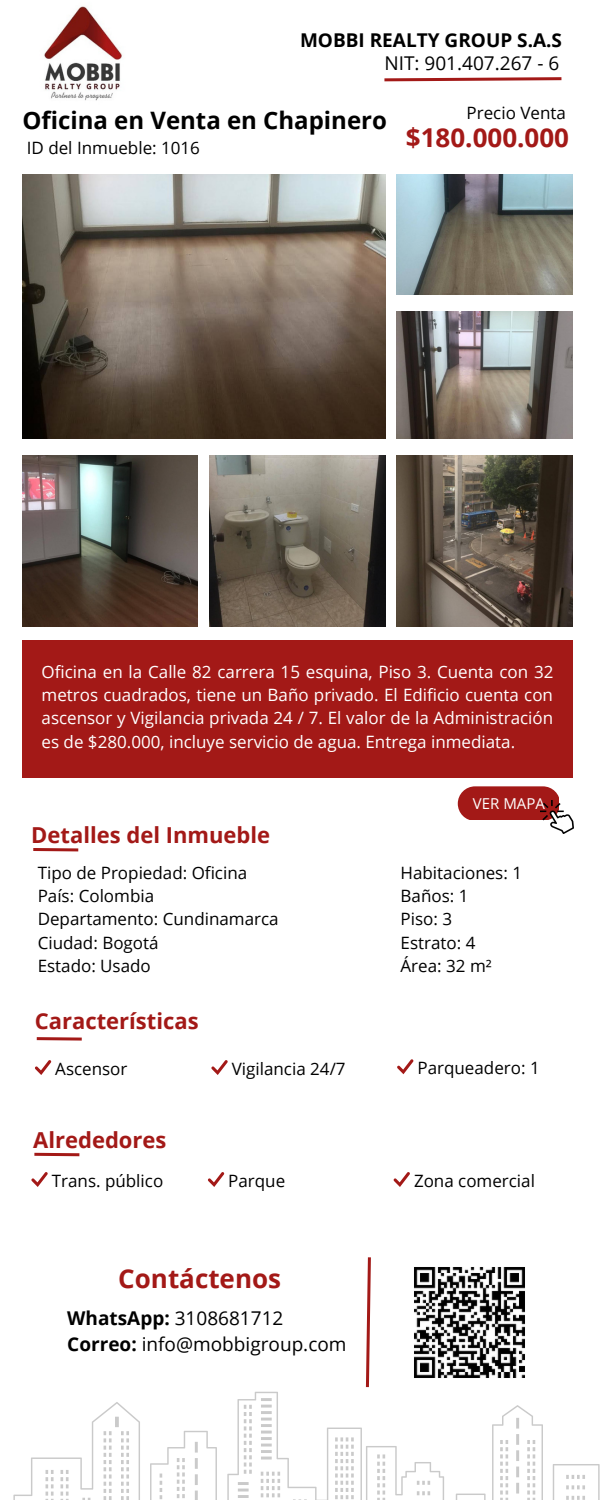
<style>
.page{position:relative;width:600px;height:1500px;background:#fff}
.page>*{position:absolute;margin:0;border:0;box-sizing:border-box;transform-origin:0 0}
.t1{font:700 26px "Open Sans";color:#a31917}
.t2{font:700 24px "Open Sans";color:#000}
.t3{font:700 22px "Open Sans";color:#a31917}
.t4{font:19px/26.2px "Open Sans";color:#000}
.t5{font:700 19px "Open Sans";color:#000}
.t6{font:17px/23.2px "Open Sans";color:#000}
.t7{font:17px/23.2px "Open Sans";color:#fff;text-align:justify}
.t8{font:15px "Open Sans";color:#fff}
.s1{font-weight:700}
</style>
<div class="page">
<img style="left:22px;top:174px;width:363px;height:264px">
<img style="left:44px;top:6px;width:78px;height:95px">
<img style="left:397px;top:174px;width:175px;height:120px">
<img style="left:22px;top:456px;width:176px;height:171px">
<img style="left:210px;top:456px;width:175px;height:171px">
<img style="left:397px;top:456px;width:175px;height:171px">
<img style="left:397px;top:312px;width:175px;height:126px">
<div style="left:22px;top:640px;width:551px;height:138px;background:#a31917"></div>
<svg style="left:365px;top:1257px;width:6px;height:131px"></svg>
<svg style="left:13px;top:1392px;width:587px;height:108px"></svg>
<svg style="left:36px;top:1037px;width:46px;height:4px"></svg>
<svg style="left:35px;top:1060px;width:16px;height:15px"></svg>
<svg style="left:211px;top:1060px;width:17px;height:15px"></svg>
<svg style="left:397px;top:1059px;width:16px;height:15px"></svg>
<svg style="left:384px;top:77px;width:178px;height:5px"></svg>
<svg style="left:33px;top:848px;width:46px;height:4px"></svg>
<svg style="left:31px;top:1172px;width:17px;height:15px"></svg>
<svg style="left:208px;top:1172px;width:16px;height:15px"></svg>
<svg style="left:394px;top:1172px;width:16px;height:15px"></svg>
<svg style="left:34px;top:1152px;width:46px;height:5px"></svg>
<svg style="left:458px;top:786px;width:101px;height:34px;background:#a82725"></svg>
<img style="left:541px;top:801px;width:32px;height:32px">
<img style="left:414px;top:1267px;width:111px;height:111px">
<p class="t5" style="left:300px;top:27px;width:264px">MOBBI REALTY GROUP S.A.S</p>
<p class="t4" style="left:384px;top:50px;width:176px">NIT: 901.407.267 - 6</p>
<h2 class="t2" style="left:22px;top:103px;width:366px">Oficina en Venta en Chapinero</h2>
<p class="t6" style="left:467px;top:100px;width:101px">Precio Venta</p>
<h1 class="t1" style="left:406px;top:119px;width:165px">$180.000.000</h1>
<p class="t6" style="left:27px;top:136px;width:175px">ID del Inmueble: 1016</p>
<p class="t7" style="left:42px;top:660px;width:513px">Oficina en la Calle 82 carrera 15 esquina, Piso 3. Cuenta con 32 metros cuadrados, tiene un Baño privado. El Edificio cuenta con ascensor y Vigilancia privada 24 / 7. El valor de la Administración es de $280.000, incluye servicio de agua. Entrega inmediata.</p>
<p class="t3" style="left:31px;top:819px;width:240px">Detalles del Inmueble</p>
<p class="t6" style="left:38px;top:861px;width:243px">Tipo de Propiedad: Oficina<br>País: Colombia<br>Departamento: Cundinamarca<br>Ciudad: Bogotá<br>Estado: Usado</p>
<p class="t3" style="left:35px;top:1006px;width:165px">Características</p>
<p class="t8" style="left:473px;top:793px;width:73px">VER MAPA</p>
<p class="t6" style="left:401px;top:861px;width:123px">Habitaciones: 1<br>Baños: 1<br>Piso: 3<br>Estrato: 4<br>Área: 32 m²</p>
<p class="t6" style="left:55px;top:1057px;width:74px">Ascensor</p>
<p class="t6" style="left:232px;top:1057px;width:115px">Vigilancia 24/7</p>
<p class="t6" style="left:418px;top:1056px;width:124px">Parqueadero: 1</p>
<p class="t3" style="left:33px;top:1124px;width:135px">Alrededores</p>
<p class="t6" style="left:52px;top:1169px;width:113px">Trans. público</p>
<p class="t6" style="left:228px;top:1169px;width:58px">Parque</p>
<p class="t6" style="left:414px;top:1169px;width:123px">Zona comercial</p>
<h1 class="t1" style="left:118px;top:1260px;width:164px">Contáctenos</h1>
<p class="t4" style="left:67px;top:1304px;width:281px"><span class="s1">WhatsApp:</span> 3108681712<br><span class="s1">Correo:</span> info@mobbigroup.com</p>
</div>
